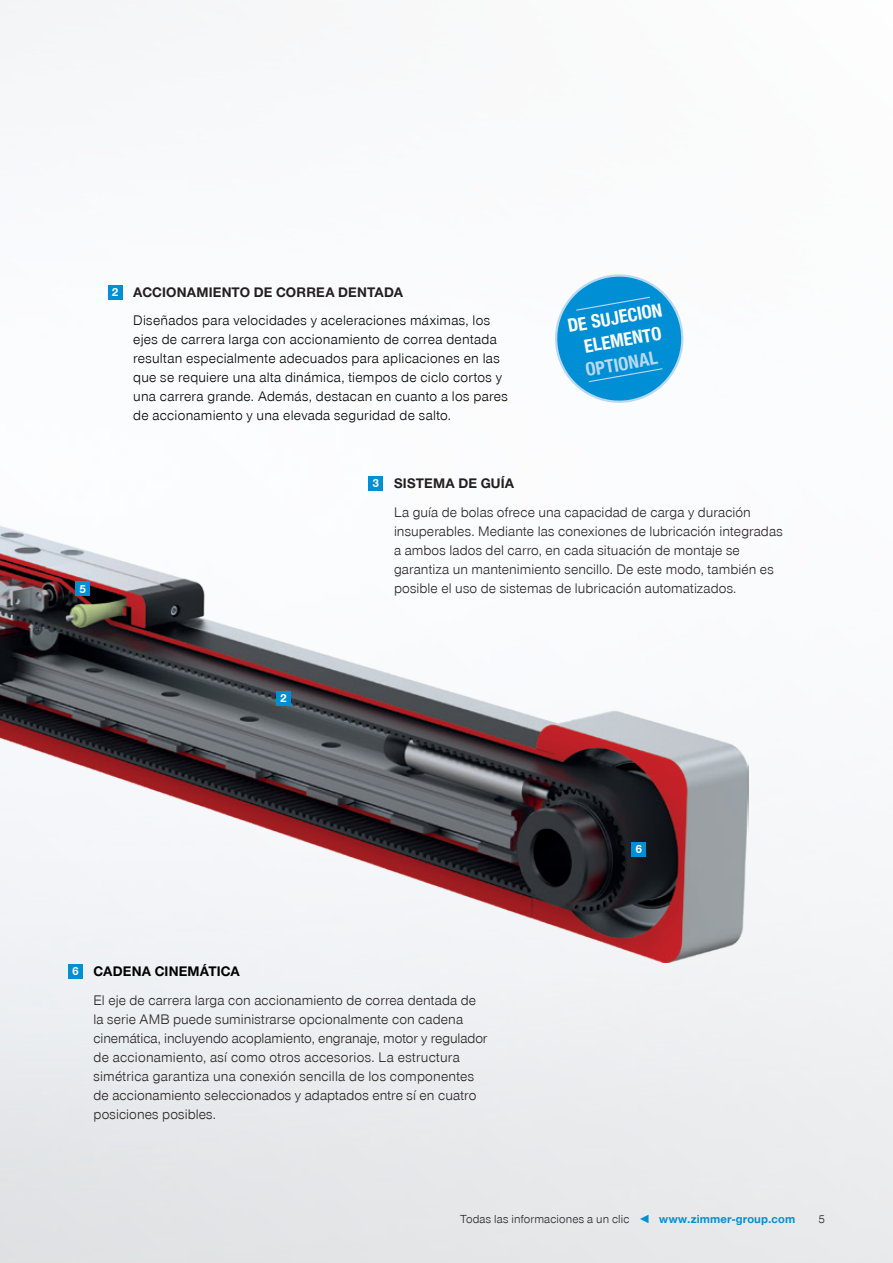
<style>
.page{position:relative;width:893px;height:1263px;background:#fff}
.page>*{position:absolute;margin:0;border:0;box-sizing:border-box;transform-origin:0 0}
.t1{font:700 19.5px "Zimmer Group Sans Global Cond";color:#fff}
.t2{font:700 19.5px "Zimmer Group Sans Global Cond";color:#b9d9f2}
.t3{font:300 14.25px/19px "Zimmer Group Sans Global";letter-spacing:.005em;color:#231f20}
.t4{font:300 14.25px/19px "Zimmer Group Sans Global";letter-spacing:.015em;color:#000}
.t5{font:700 14.25px "Zimmer Group Sans Global";letter-spacing:.01em;color:#231f20}
.t6{font:700 14.25px "Zimmer Group Sans Global";letter-spacing:.01em;color:#000}
.t7{font:300 12px "Zimmer Group Sans Global";letter-spacing:.01em;color:#231f20}
.t8{font:700 12px "Zimmer Group Sans Global";color:#fff}
.s1{font-weight:700;color:#008fd5}
</style>
<div class="page">
<img style="left:0;top:0;width:893px;height:1263px">
<img style="left:0;top:350px;width:748px;height:612px">
<div style="left:75px;top:581px;width:15px;height:15px;background:#008fd5"></div>
<div style="left:276px;top:691px;width:15px;height:15px;background:#008fd5"></div>
<div style="left:631px;top:842px;width:15px;height:15px;background:#008fd5"></div>
<div style="left:108px;top:285px;width:15px;height:15px;background:#008fd5"></div>
<div style="left:369px;top:476px;width:14px;height:15px;background:#008fd5"></div>
<div style="left:68px;top:964px;width:15px;height:15px;background:#008fd5"></div>
<svg style="left:551px;top:270px;width:136px;height:137px"></svg>
<p class="t8" style="left:80px;top:582px;width:8px">5</p>
<p class="t8" style="left:112px;top:285px;width:8px">2</p>
<p class="t5" style="left:133px;top:283px;width:271px">ACCIONAMIENTO DE CORREA DENTADA</p>
<p class="t4" style="left:133px;top:310px;width:376px">Diseñados para velocidades y aceleraciones máximas, los ejes de carrera larga con accionamiento de correa dentada resultan especialmente adecuados para aplicaciones en las que se requiere una alta dinámica, tiempos de ciclo cortos y una carrera grande. Además, destacan en cuanto a los pares de accionamiento y una elevada seguridad de salto.</p>
<h1 class="t1" style="left:566px;top:314px;width:97px;rotate:-10deg">DE SUJECION</h1>
<h1 class="t1" style="left:582px;top:335px;width:80px;rotate:-10deg">ELEMENTO</h1>
<h1 class="t2" style="left:584px;top:359px;width:74px;rotate:-10deg">OPTIONAL</h1>
<p class="t8" style="left:373px;top:476px;width:8px">3</p>
<p class="t5" style="left:394px;top:475px;width:122px">SISTEMA DE GUÍA</p>
<p class="t3" style="left:394px;top:502px;width:390px">La guía de bolas ofrece una capacidad de carga y duración insuperables. Mediante las conexiones de lubricación integradas a ambos lados del carro, en cada situación de montaje se garantiza un mantenimiento sencillo. De este modo, también es posible el uso de sistemas de lubricación automatizados.</p>
<p class="t8" style="left:280px;top:691px;width:8px">2</p>
<p class="t8" style="left:635px;top:842px;width:8px">6</p>
<p class="t8" style="left:72px;top:964px;width:8px">6</p>
<p class="t6" style="left:94px;top:963px;width:148px">CADENA CINEMÁTICA</p>
<p class="t3" style="left:94px;top:990px;width:395px">El eje de carrera larga con accionamiento de correa dentada de la serie AMB puede suministrarse opcionalmente con cadena cinemática, incluyendo acoplamiento, engranaje, motor y regulador de accionamiento, así como otros accesorios. La estructura simétrica garantiza una conexión sencilla de los componentes de accionamiento seleccionados y adaptados entre sí en cuatro posiciones posibles.</p>
<p class="t7" style="left:460px;top:1212px;width:337px">Todas las informaciones a un clic <span class="s1">◄ www.zimmer-group.com</span></p>
<p class="t7" style="left:818px;top:1212px;width:8px">5</p>
</div>
